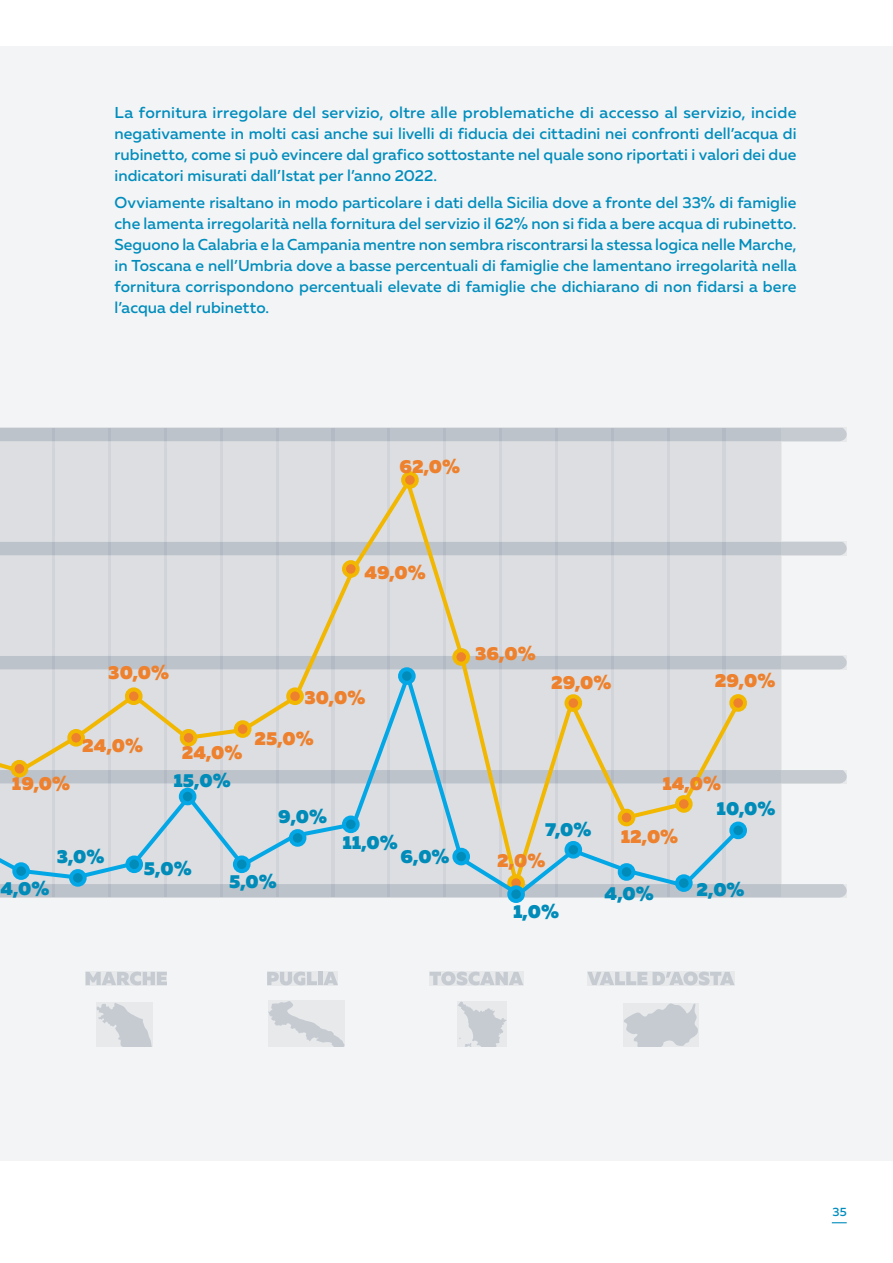
<style>
.page{position:relative;width:893px;height:1263px;background:#fff}
.page>*{position:absolute;margin:0;border:0;box-sizing:border-box;transform-origin:0 0}
.t1{font:900 18.75px "Muller";color:#fa872f}
.t2{font:900 18.75px "Muller";color:#0092c1}
.t3{font:500 15.75px/21px "Muller";letter-spacing:.005em;color:#008dbd;text-align:justify}
.t4{font:500 12px "Muller";color:#008dbd}
</style>
<div class="page">
<svg style="left:832px;top:1222px;width:15px;height:1px"></svg>
<div style="left:0;top:46px;width:893px;height:1115px;background:#f3f4f5"></div>
<svg style="left:781px;top:542px;width:66px;height:13px"></svg>
<svg style="left:781px;top:656px;width:66px;height:13px"></svg>
<svg style="left:781px;top:770px;width:66px;height:13px"></svg>
<svg style="left:744px;top:884px;width:103px;height:13px"></svg>
<svg style="left:781px;top:428px;width:66px;height:13px"></svg>
<svg style="left:0;top:428px;width:53px;height:45px;background:#d2d5da"></svg>
<svg style="left:53px;top:428px;width:55px;height:45px;background:#d2d5da"></svg>
<svg style="left:108px;top:428px;width:56px;height:45px;background:#d2d5da"></svg>
<svg style="left:164px;top:428px;width:56px;height:45px;background:#d2d5da"></svg>
<svg style="left:220px;top:428px;width:56px;height:45px;background:#d2d5da"></svg>
<svg style="left:276px;top:428px;width:56px;height:45px;background:#d1d5da"></svg>
<svg style="left:332px;top:428px;width:56px;height:45px;background:#d1d5da"></svg>
<svg style="left:388px;top:428px;width:56px;height:45px;background:#d1d5da"></svg>
<svg style="left:444px;top:428px;width:55px;height:45px;background:#d2d5da"></svg>
<svg style="left:499px;top:428px;width:56px;height:45px;background:#d2d5da"></svg>
<svg style="left:555px;top:428px;width:56px;height:45px;background:#d2d5da"></svg>
<svg style="left:611px;top:428px;width:56px;height:45px;background:#d2d5da"></svg>
<svg style="left:667px;top:428px;width:56px;height:45px;background:#d1d5da"></svg>
<svg style="left:723px;top:428px;width:58px;height:468px;background:#d7d9de"></svg>
<svg style="left:0;top:473px;width:744px;height:108px;background:#d7d9dc"></svg>
<svg style="left:344px;top:562px;width:14px;height:14px"></svg>
<div style="left:342px;top:560px;width:18px;height:18px;border:4px solid #fec000;border-radius:50%"></div>
<svg style="left:403px;top:473px;width:14px;height:14px"></svg>
<div style="left:401px;top:471px;width:18px;height:18px;border:4px solid #fec000;border-radius:50%"></div>
<div style="left:729px;top:694px;width:18px;height:18px;border:4px solid #fec000;border-radius:50%"></div>
<svg style="left:0;top:581px;width:744px;height:317px;background:#d4d7d8"></svg>
<svg style="left:731px;top:823px;width:14px;height:14px"></svg>
<div style="left:729px;top:821px;width:18px;height:18px;border:4px solid #05afef;border-radius:50%"></div>
<svg style="left:677px;top:876px;width:14px;height:14px"></svg>
<div style="left:675px;top:874px;width:18px;height:18px;border:4px solid #05afef;border-radius:50%"></div>
<svg style="left:620px;top:865px;width:13px;height:14px"></svg>
<div style="left:618px;top:863px;width:17px;height:18px;border:4px solid #05afef;border-radius:50%"></div>
<div style="left:566px;top:843px;width:14px;height:13px;background:#008bb9;border-radius:50%"></div>
<div style="left:564px;top:841px;width:18px;height:17px;border:4px solid #05afef;border-radius:50%"></div>
<svg style="left:509px;top:887px;width:14px;height:14px"></svg>
<div style="left:507px;top:885px;width:18px;height:18px;border:4px solid #05afef;border-radius:50%"></div>
<div style="left:454px;top:850px;width:14px;height:13px;background:#008bb9;border-radius:50%"></div>
<div style="left:452px;top:848px;width:18px;height:17px;border:4px solid #05afef;border-radius:50%"></div>
<svg style="left:400px;top:669px;width:14px;height:14px"></svg>
<div style="left:398px;top:667px;width:18px;height:18px;border:4px solid #05afef;border-radius:50%"></div>
<svg style="left:344px;top:817px;width:14px;height:14px"></svg>
<div style="left:342px;top:815px;width:18px;height:18px;border:4px solid #05afef;border-radius:50%"></div>
<div style="left:291px;top:831px;width:13px;height:14px;background:#008bb9;border-radius:50%"></div>
<div style="left:289px;top:829px;width:17px;height:18px;border:4px solid #05afef;border-radius:50%"></div>
<svg style="left:235px;top:857px;width:13px;height:14px"></svg>
<div style="left:233px;top:855px;width:18px;height:18px;border:4px solid #05afef;border-radius:50%"></div>
<div style="left:181px;top:790px;width:13px;height:13px;background:#008bb9;border-radius:50%"></div>
<div style="left:179px;top:788px;width:17px;height:17px;border:4px solid #05afef;border-radius:50%"></div>
<svg style="left:127px;top:857px;width:14px;height:14px"></svg>
<div style="left:125px;top:855px;width:18px;height:18px;border:4px solid #05afef;border-radius:50%"></div>
<svg style="left:71px;top:871px;width:14px;height:14px"></svg>
<div style="left:69px;top:869px;width:18px;height:18px;border:4px solid #05afef;border-radius:50%"></div>
<svg style="left:14px;top:864px;width:14px;height:14px"></svg>
<div style="left:12px;top:862px;width:18px;height:18px;border:4px solid #05afef;border-radius:50%"></div>
<svg style="left:86px;top:971px;width:81px;height:14px"></svg>
<svg style="left:267px;top:971px;width:50px;height:14px"></svg>
<div style="left:318px;top:972px;width:5px;height:13px;background:#c6cbd2"></div>
<svg style="left:323px;top:972px;width:15px;height:13px"></svg>
<svg style="left:430px;top:971px;width:93px;height:14px"></svg>
<svg style="left:587px;top:971px;width:147px;height:14px"></svg>
<svg style="left:624px;top:1003px;width:74px;height:43px"></svg>
<svg style="left:97px;top:1003px;width:55px;height:43px"></svg>
<svg style="left:268px;top:1001px;width:77px;height:45px"></svg>
<svg style="left:458px;top:1002px;width:48px;height:44px"></svg>
<p class="t3" style="left:114px;top:102px;width:684px">La fornitura irregolare del servizio, oltre alle problematiche di accesso al servizio, incide negativamente in molti casi anche sui livelli di fiducia dei cittadini nei confronti dell’acqua di rubinetto, come si può evincere dal grafico sottostante nel quale sono riportati i valori dei due indicatori misurati dall’Istat per l’anno 2022.</p>
<p class="t3" style="left:114px;top:192px;width:684px">Ovviamente risaltano in modo particolare i dati della Sicilia dove a fronte del 33% di famiglie che lamenta irregolarità nella fornitura del servizio il 62% non si fida a bere acqua di rubinetto.<br>Seguono la Calabria e la Campania mentre non sembra riscontrarsi la stessa logica nelle Marche, in Toscana e nell’Umbria dove a basse percentuali di famiglie che lamentano irregolarità nella fornitura corrispondono percentuali elevate di famiglie che dichiarano di non fidarsi a bere l’acqua del rubinetto.</p>
<p class="t1" style="left:399px;top:455px;width:62px">62,0%</p>
<p class="t1" style="left:364px;top:561px;width:63px">49,0%</p>
<p class="t1" style="left:12px;top:772px;width:60px">19,0%</p>
<p class="t1" style="left:108px;top:661px;width:62px">30,0%</p>
<p class="t1" style="left:82px;top:734px;width:62px">24,0%</p>
<p class="t1" style="left:182px;top:741px;width:62px">24,0%</p>
<p class="t2" style="left:173px;top:769px;width:59px">15,0%</p>
<p class="t1" style="left:305px;top:685px;width:62px">30,0%</p>
<p class="t1" style="left:254px;top:726px;width:61px">25,0%</p>
<p class="t2" style="left:278px;top:804px;width:50px">9,0%</p>
<p class="t2" style="left:0;top:876px;width:51px">4,0%</p>
<p class="t2" style="left:57px;top:845px;width:49px">3,0%</p>
<p class="t2" style="left:144px;top:857px;width:49px">5,0%</p>
<p class="t2" style="left:229px;top:869px;width:49px">5,0%</p>
<p class="t2" style="left:342px;top:830px;width:57px">11,0%</p>
<p class="t2" style="left:401px;top:845px;width:51px">6,0%</p>
<p class="t1" style="left:475px;top:642px;width:62px">36,0%</p>
<p class="t1" style="left:551px;top:671px;width:62px">29,0%</p>
<p class="t1" style="left:715px;top:668px;width:62px">29,0%</p>
<p class="t2" style="left:545px;top:817px;width:48px">7,0%</p>
<p class="t1" style="left:497px;top:848px;width:50px">2,0%</p>
<p class="t1" style="left:662px;top:772px;width:60px">14,0%</p>
<p class="t1" style="left:621px;top:824px;width:59px">12,0%</p>
<p class="t2" style="left:717px;top:797px;width:60px">10,0%</p>
<p class="t2" style="left:513px;top:900px;width:47px">1,0%</p>
<p class="t2" style="left:605px;top:882px;width:51px">4,0%</p>
<p class="t2" style="left:697px;top:877px;width:50px">2,0%</p>
<p class="t4" style="left:832px;top:1205px;width:16px">35</p>
</div>
